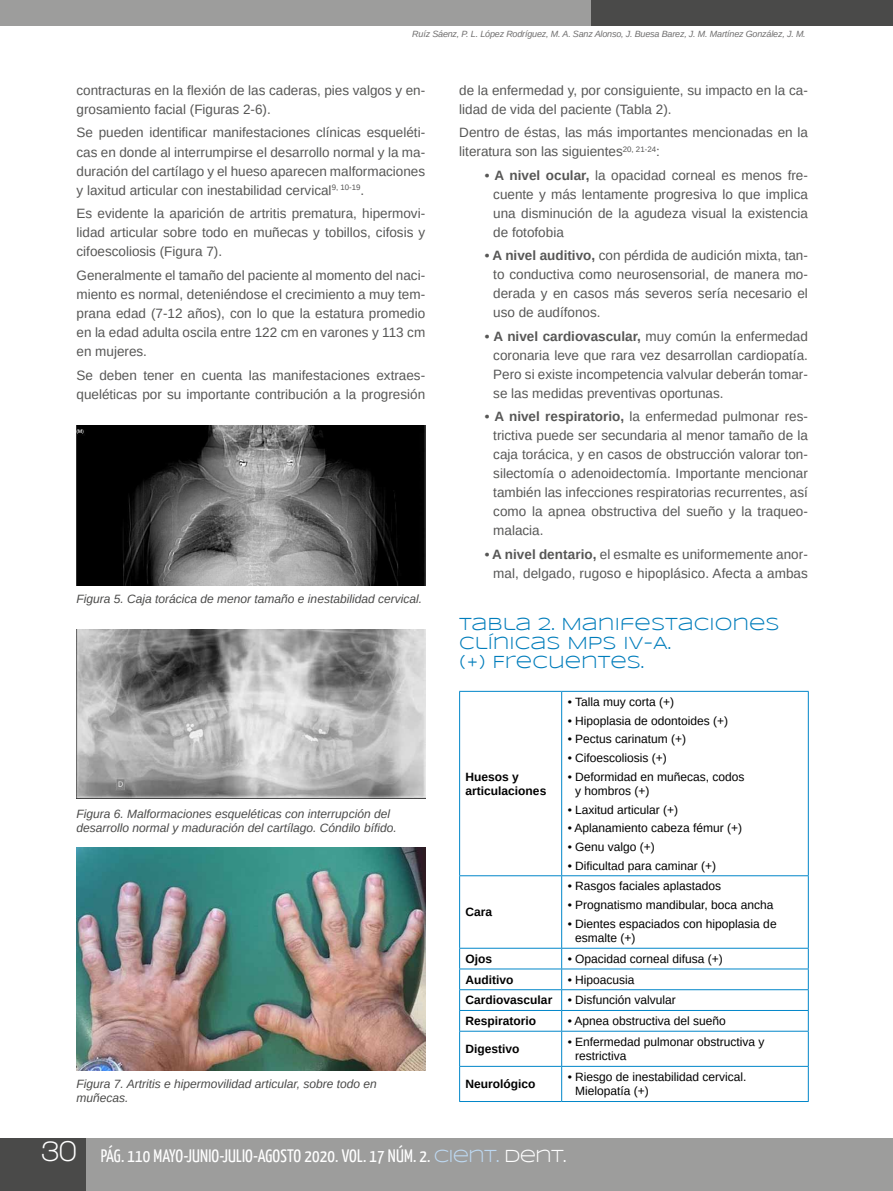
<style>
.page{position:relative;width:893px;height:1191px;background:#fff}
.page>*{position:absolute;margin:0;border:0;box-sizing:border-box;transform-origin:0 0}
.t1{font:700 30px "Walkway";color:#fff}
.t2{font:18px "Yanone Kaffeesatz";letter-spacing:.01em;color:#fff}
.t3{font:18px/18.8px "Syncopate";color:#007dbb}
.t4{font:13.5px/19px "Arimo";color:#575756;text-align:justify}
.t5{font:12px/14.4px "Arimo";color:#000}
.t6{font:italic 12px/14.4px "Arimo";color:#4a4a49}
.t7{font:700 12px/14.4px "Arimo";color:#000}
.t8{font:italic 9px "Arimo";letter-spacing:-.02em;color:#706f6f}
.s1{font-weight:700}
.s2{font-family:"Syncopate";color:#bdd8f1}
.s3{font-family:"Syncopate"}
</style>
<div class="page">
<div style="left:0;top:1138px;width:893px;height:53px;background:#9d9d9c"></div>
<div style="left:0;top:1138px;width:85px;height:53px;background:#4a4a49"></div>
<div style="left:0;top:0;width:893px;height:25px;background:#9d9d9c"></div>
<div style="left:591px;top:0;width:302px;height:25px;background:#4a4a49"></div>
<svg style="left:77px;top:798px;width:348px;height:1px"></svg>
<img style="left:77px;top:629px;width:348px;height:169px">
<img style="left:77px;top:847px;width:348px;height:223px">
<hr style="left:459px;top:691px;width:103px;height:1px;background:#0086c9">
<hr style="left:459px;top:691px;width:1px;height:184px;background:#0086c9">
<hr style="left:562px;top:691px;width:247px;height:1px;background:#0086c9">
<hr style="left:561px;top:691px;width:1px;height:184px;background:#0086c9">
<hr style="left:808px;top:691px;width:1px;height:184px;background:#0086c9">
<hr style="left:459px;top:875px;width:103px;height:1px;background:#0086c9">
<hr style="left:459px;top:876px;width:1px;height:72px;background:#0086c9">
<hr style="left:562px;top:875px;width:247px;height:1px;background:#0086c9">
<hr style="left:561px;top:876px;width:1px;height:72px;background:#0086c9">
<hr style="left:808px;top:876px;width:1px;height:72px;background:#0086c9">
<hr style="left:459px;top:948px;width:103px;height:1px;background:#0086c9">
<hr style="left:562px;top:948px;width:247px;height:1px;background:#0086c9">
<hr style="left:459px;top:968px;width:103px;height:1px;background:#0086c9">
<hr style="left:562px;top:968px;width:247px;height:1px;background:#0086c9">
<hr style="left:459px;top:989px;width:103px;height:1px;background:#0086c9">
<hr style="left:562px;top:989px;width:247px;height:1px;background:#0086c9">
<hr style="left:459px;top:1010px;width:103px;height:1px;background:#0086c9">
<svg style="left:459px;top:948px;width:1px;height:82px"></svg>
<hr style="left:562px;top:1010px;width:247px;height:1px;background:#0086c9">
<svg style="left:561px;top:948px;width:1px;height:82px"></svg>
<svg style="left:808px;top:948px;width:1px;height:82px"></svg>
<hr style="left:459px;top:1030px;width:103px;height:1px;background:#0086c9">
<hr style="left:459px;top:1031px;width:1px;height:35px;background:#0086c9">
<hr style="left:562px;top:1030px;width:247px;height:1px;background:#0086c9">
<hr style="left:561px;top:1031px;width:1px;height:35px;background:#0086c9">
<hr style="left:808px;top:1031px;width:1px;height:35px;background:#0086c9">
<hr style="left:459px;top:1066px;width:103px;height:1px;background:#0086c9">
<hr style="left:459px;top:1066px;width:1px;height:35px;background:#0086c9">
<hr style="left:562px;top:1066px;width:247px;height:1px;background:#0086c9">
<hr style="left:561px;top:1066px;width:1px;height:35px;background:#0086c9">
<hr style="left:808px;top:1066px;width:1px;height:35px;background:#0086c9">
<hr style="left:459px;top:1101px;width:103px;height:1px;background:#0086c9">
<hr style="left:562px;top:1101px;width:247px;height:1px;background:#0086c9">
<img style="left:77px;top:425px;width:348px;height:161px">
<p class="t8" style="left:412px;top:28px;width:395px">Ruíz Sáenz, P. L. López Rodríguez, M. A. Sanz Alonso, J. Buesa Barez, J. M. Martínez González, J. M.</p>
<p class="t4" style="left:77px;top:81px;width:350px">contracturas en la flexión de las caderas, pies valgos y en&shy;grosamiento facial (Figuras 2-6).</p>
<p class="t4" style="left:77px;top:123px;width:350px">Se pueden identificar manifestaciones clínicas esqueléti&shy;cas en donde al interrumpirse el desarrollo normal y la ma&shy;duración del cartílago y el hueso aparecen malformaciones y laxitud articular con inestabilidad cervical<sup>9,</sup> <sup>10-19</sup>.</p>
<p class="t4" style="left:77px;top:204px;width:350px">Es evidente la aparición de artritis prematura, hipermovi&shy;lidad articular sobre todo en muñecas y tobillos, cifosis y cifoescoliosis (Figura 7).</p>
<p class="t4" style="left:77px;top:266px;width:350px">Generalmente el tamaño del paciente al momento del naci&shy;miento es normal, deteniéndose el crecimiento a muy tem&shy;prana edad (7-12 años), con lo que la estatura promedio en la edad adulta oscila entre 122 cm en varones y 113 cm en mujeres.</p>
<p class="t4" style="left:77px;top:365px;width:350px">Se deben tener en cuenta las manifestaciones extraes&shy;queléticas por su importante contribución a la progresión</p>
<p class="t6" style="left:77px;top:591px;width:347px">Figura 5. Caja torácica de menor tamaño e inestabilidad cervical.</p>
<p class="t6" style="left:77px;top:806px;width:322px">Figura 6. Malformaciones esqueléticas con interrupción del desarrollo normal y maduración del cartílago. Cóndilo bífido.</p>
<p class="t6" style="left:77px;top:1076px;width:302px">Figura 7. Artritis e hipermovilidad articular, sobre todo en muñecas.</p>
<p class="t4" style="left:459px;top:81px;width:350px">de la enfermedad y, por consiguiente, su impacto en la ca&shy;lidad de vida del paciente (Tabla 2).</p>
<p class="t4" style="left:459px;top:123px;width:350px">Dentro de éstas, las más importantes mencionadas en la literatura son las siguientes<sup>20,</sup> <sup>21-24</sup>:</p>
<p class="t4" style="left:493px;top:165px;width:316px;text-indent:-9px"><span class="s1">• A nivel ocular,</span> la opacidad corneal es menos fre&shy;cuente y más lentamente progresiva lo que implica una disminución de la agudeza visual la existencia de fotofobia</p>
<p class="t4" style="left:493px;top:246px;width:316px;text-indent:-9px"><span class="s1">• A nivel auditivo,</span> con pérdida de audición mixta, tan&shy;to conductiva como neurosensorial, de manera mo&shy;derada y en casos más severos sería necesario el uso de audífonos.</p>
<p class="t4" style="left:493px;top:326px;width:316px;text-indent:-9px"><span class="s1">• A nivel cardiovascular,</span> muy común la enfermedad coronaria leve que rara vez desarrollan cardiopatía.<br>Pero si existe incompetencia valvular deberán tomar&shy;se las medidas preventivas oportunas.</p>
<p class="t4" style="left:493px;top:407px;width:316px;text-indent:-9px"><span class="s1">• A nivel respiratorio,</span> la enfermedad pulmonar res&shy;trictiva puede ser secundaria al menor tamaño de la caja torácica, y en casos de obstrucción valorar ton&shy;silectomía o adenoidectomía. Importante mencionar también las infecciones respiratorias recurrentes, así como la apnea obstructiva del sueño y la traqueo&shy;malacia.</p>
<p class="t4" style="left:485px;top:544px;width:325px;text-align:right"><span class="s1">• A nivel dentario,</span> el esmalte es uniformemente anor&shy;mal, delgado, rugoso e hipoplásico. Afecta a ambas</p>
<h2 class="t3" style="left:459px;top:615px;width:322px">TABLA 2. MANIFESTACIONES<br>CLÍNICAS MPS IV-A.<br>(+) FRECUENTES.</h2>
<p class="t7" style="left:466px;top:769px;width:82px">Huesos y articulaciones</p>
<p class="t7" style="left:466px;top:905px;width:28px">Cara</p>
<p class="t5" style="left:568px;top:695px;width:108px">• Talla muy corta (+)</p>
<p class="t5" style="left:568px;top:713px;width:162px">• Hipoplasia de odontoides (+)</p>
<p class="t5" style="left:568px;top:732px;width:120px">• Pectus carinatum (+)</p>
<p class="t5" style="left:568px;top:751px;width:101px">• Cifoescoliosis (+)</p>
<p class="t5" style="left:575px;top:769px;width:171px;text-indent:-8px">• Deformidad en muñecas, codos y hombros (+)</p>
<p class="t5" style="left:568px;top:802px;width:112px">• Laxitud articular (+)</p>
<p class="t5" style="left:568px;top:821px;width:176px">• Aplanamiento cabeza fémur (+)</p>
<p class="t5" style="left:568px;top:840px;width:89px">• Genu valgo (+)</p>
<p class="t5" style="left:568px;top:858px;width:150px">• Dificultad para caminar (+)</p>
<p class="t5" style="left:568px;top:879px;width:155px">• Rasgos faciales aplastados</p>
<p class="t5" style="left:568px;top:898px;width:207px">• Prognatismo mandibular, boca ancha</p>
<p class="t5" style="left:575px;top:916px;width:203px;text-indent:-8px">• Dientes espaciados con hipoplasia de esmalte (+)</p>
<p class="t7" style="left:466px;top:951px;width:28px">Ojos</p>
<p class="t5" style="left:568px;top:951px;width:157px">• Opacidad corneal difusa (+)</p>
<p class="t7" style="left:466px;top:972px;width:49px">Auditivo</p>
<p class="t5" style="left:568px;top:972px;width:68px">• Hipoacusia</p>
<p class="t7" style="left:466px;top:993px;width:88px">Cardiovascular</p>
<p class="t5" style="left:568px;top:993px;width:110px">• Disfunción valvular</p>
<p class="t7" style="left:466px;top:1014px;width:72px">Respiratorio</p>
<p class="t5" style="left:568px;top:1014px;width:160px">• Apnea obstructiva del sueño</p>
<p class="t7" style="left:466px;top:1042px;width:56px">Digestivo</p>
<p class="t5" style="left:575px;top:1034px;width:191px;text-indent:-8px">• Enfermedad pulmonar obstructiva y restrictiva</p>
<p class="t7" style="left:466px;top:1077px;width:72px">Neurológico</p>
<p class="t5" style="left:575px;top:1069px;width:173px;text-indent:-8px">• Riesgo de inestabilidad cervical.<br>Mielopatía (+)</p>
<h1 class="t1" style="left:41px;top:1134px;width:37px">30</h1>
<h2 class="t2" style="left:101px;top:1144px;width:467px">PÁG. 110 MAYO-JUNIO-JULIO-AGOSTO 2020. VOL. 17 NÚM. 2. <span class="s2">CIENT.</span> <span class="s3">DENT.</span></h2>
</div>
